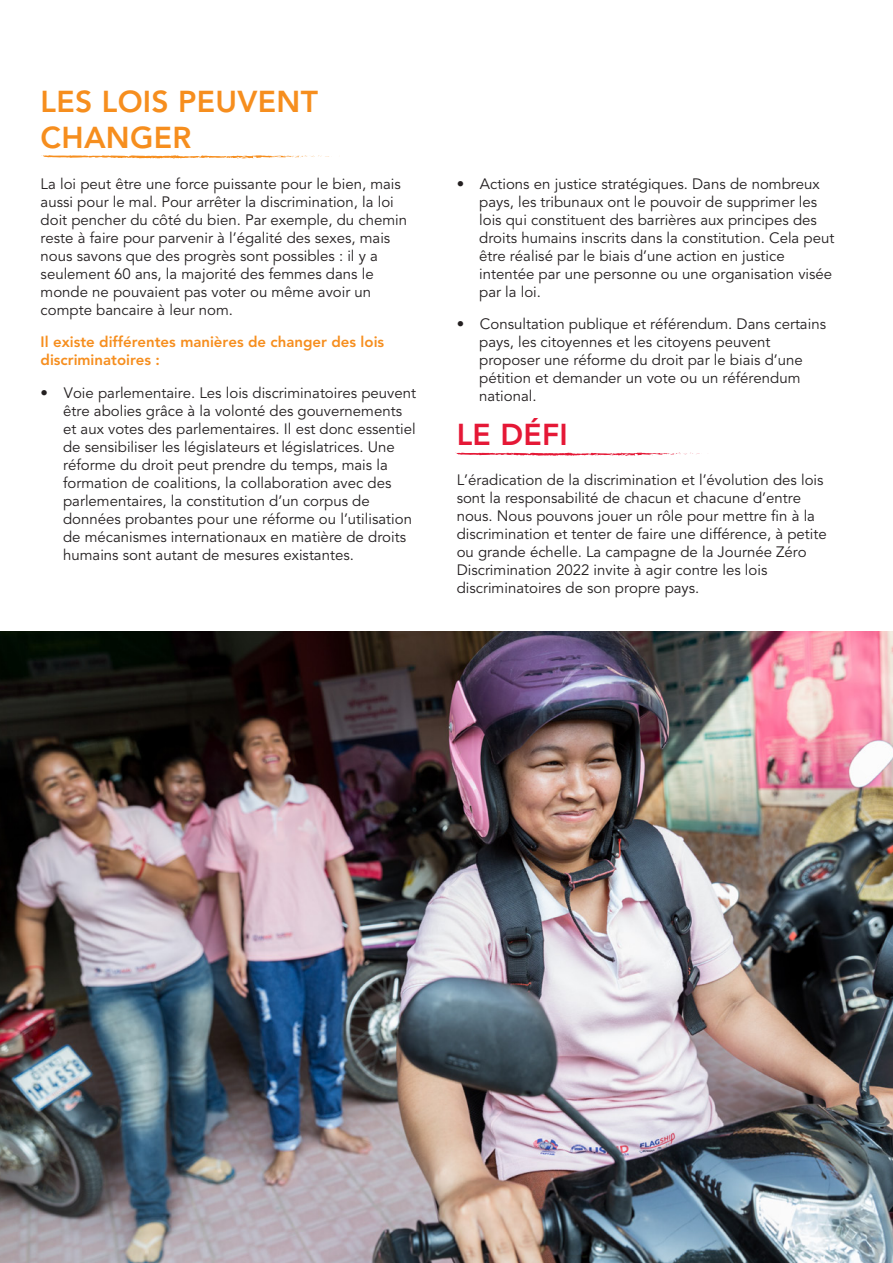
<style>
.page{position:relative;width:893px;height:1263px;background:#fff}
.page>*{position:absolute;margin:0;border:0;box-sizing:border-box;transform-origin:0 0}
.t1{font:800 30px/36px "Avenir";letter-spacing:.01em;color:#f68e1e}
.t2{font:800 30px "Avenir";letter-spacing:.01em;color:#e51836}
.t3{font:15px/18px "Avenir";color:#231f20}
.t4{font:800 15px/18px "Avenir";color:#f68e1e}
</style>
<div class="page">
<img style="left:0;top:632px;width:893px;height:631px">
<svg style="left:455px;top:452px;width:245px;height:4px"></svg>
<svg style="left:41px;top:155px;width:288px;height:4px"></svg>
<h1 class="t1" style="left:41px;top:83px;width:279px">LES LOIS PEUVENT<br>CHANGER</h1>
<p class="t3" style="left:41px;top:175px;width:368px">La loi peut être une force puissante pour le bien, mais aussi pour le mal. Pour arrêter la discrimination, la loi doit pencher du côté du bien. Par exemple, du chemin reste à faire pour parvenir à l’égalité des sexes, mais nous savons que des progrès sont possibles : il y a seulement 60 ans, la majorité des femmes dans le monde ne pouvaient pas voter ou même avoir un compte bancaire à leur nom.</p>
<p class="t4" style="left:41px;top:333px;width:345px">Il existe différentes manières de changer des lois discriminatoires :</p>
<p class="t3" style="left:63px;top:384px;width:354px;text-indent:-22px">• Voie parlementaire. Les lois discriminatoires peuvent être abolies grâce à la volonté des gouvernements et aux votes des parlementaires. Il est donc essentiel de sensibiliser les législateurs et législatrices. Une réforme du droit peut prendre du temps, mais la formation de coalitions, la collaboration avec des parlementaires, la constitution d’un corpus de données probantes pour une réforme ou l’utilisation de mécanismes internationaux en matière de droits humains sont autant de mesures existantes.</p>
<p class="t3" style="left:479px;top:175px;width:357px;text-indent:-22px">• Actions en justice stratégiques. Dans de nombreux pays, les tribunaux ont le pouvoir de supprimer les lois qui constituent des barrières aux principes des droits humains inscrits dans la constitution. Cela peut être réalisé par le biais d’une action en justice intentée par une personne ou une organisation visée par la loi.</p>
<p class="t3" style="left:479px;top:316px;width:348px;text-indent:-22px">• Consultation publique et référendum. Dans certains pays, les citoyennes et les citoyens peuvent proposer une réforme du droit par le biais d’une pétition et demander un vote ou un référendum national.</p>
<h1 class="t2" style="left:457px;top:417px;width:113px">LE DÉFI</h1>
<p class="t3" style="left:457px;top:472px;width:372px">L’éradication de la discrimination et l’évolution des lois sont la responsabilité de chacun et chacune d’entre nous. Nous pouvons jouer un rôle pour mettre fin à la discrimination et tenter de faire une différence, à petite ou grande échelle. La campagne de la Journée Zéro Discrimination 2022 invite à agir contre les lois discriminatoires de son propre pays.</p>
</div>
